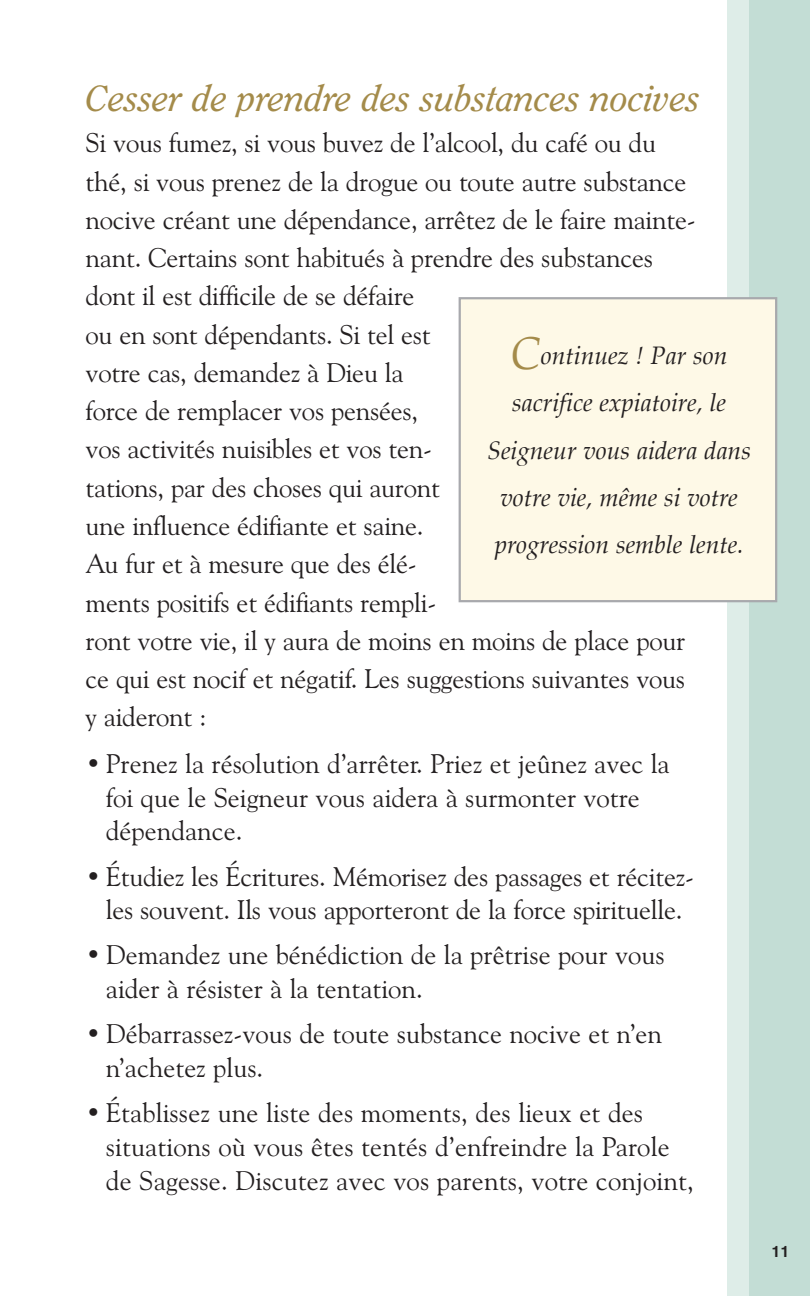
<style>
.page{position:relative;width:810px;height:1296px;background:#fff}
.page>*{position:absolute;margin:0;border:0;box-sizing:border-box;transform-origin:0 0}
.t1{font:italic 36px "Clearface IT Cby BT";color:#a48b4a}
.t2{font:27px/38.2px "Goudy Old Style BT";letter-spacing:-.01em;color:#231f20}
.t3{font:italic 24.75px/47.2px "Palatino";color:#231f20;text-align:center}
.t4{font:700 15.75px "Swiss 721 BT";color:#231f20}
.s1{font-size:45px;color:#a48b4a}
</style>
<div class="page">
<svg style="left:458px;top:0;width:352px;height:1296px"></svg>
<h1 class="t1" style="left:86px;top:83px;width:616px">Cesser de prendre des substances nocives</h1>
<p class="t2" style="left:86px;top:126px;width:612px">Si vous fumez, si vous buvez de l’alcool, du café ou du thé, si vous prenez de la drogue ou toute autre substance nocive créant une dépendance, arrêtez de le faire mainte&shy;nant. Certains sont habitués à prendre des substances dont il est difficile de se défaire<br>ou en sont dépendants. Si tel est<br>votre cas, demandez à Dieu la<br>force de remplacer vos pensées,<br>vos activités nuisibles et vos ten-<br>tations, par des choses qui auront<br>une influence édifiante et saine.<br>Au fur et à mesure que des élé-<br>ments positifs et édifiants rempli-<br>ront votre vie, il y aura de moins en moins de place pour ce qui est nocif et négatif. Les suggestions suivantes vous y aideront :</p>
<p class="t2" style="left:106px;top:749px;width:565px;line-height:33.8px;text-indent:-20px">• Prenez la résolution d’arrêter. Priez et jeûnez avec la foi que le Seigneur vous aidera à surmonter votre dépendance.</p>
<p class="t2" style="left:86px;top:861px;width:610px;line-height:33.8px;text-align:center">• Étudiez les Écritures. Mémorisez des passages et récitez&shy;les souvent. Ils vous apporteront de la force spirituelle.</p>
<p class="t2" style="left:106px;top:940px;width:560px;line-height:33.8px;text-indent:-20px">• Demandez une bénédiction de la prêtrise pour vous aider à résister à la tentation.</p>
<p class="t2" style="left:106px;top:1019px;width:558px;line-height:33.8px;text-indent:-20px">• Débarrassez-vous de toute substance nocive et n’en n’achetez plus.</p>
<p class="t2" style="left:106px;top:1098px;width:589px;line-height:33.8px;text-indent:-20px">• Établissez une liste des moments, des lieux et des situations où vous êtes tentés d’enfreindre la Parole de Sagesse. Discutez avec vos parents, votre conjoint,</p>
<p class="t3" style="left:487px;top:332px;width:265px"><span class="s1">C</span>ontinuez ! Par son sacrifice expiatoire, le<br>Seigneur vous aidera dans votre vie, même si votre progression semble lente.</p>
<p class="t4" style="left:771px;top:1242px;width:19px">11</p>
</div>
